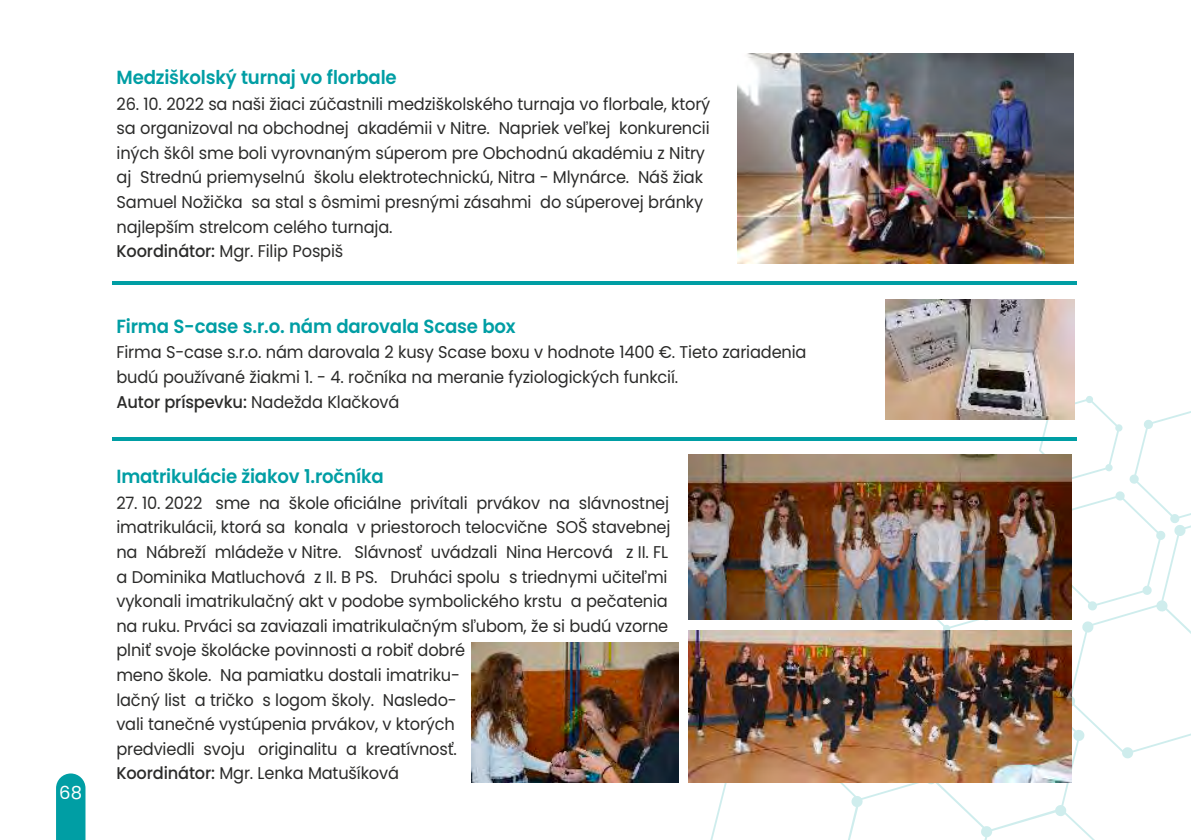
<style>
.page{position:relative;width:1191px;height:840px;background:#fff}
.page>*{position:absolute;margin:0;border:0;box-sizing:border-box;transform-origin:0 0}
.t1{font:600 19px "Poppins";letter-spacing:-.01em;color:#009ea4;scale:.95 1}
.t2{font:18px "Poppins";color:#fff}
.t3{font:17px/24.6px "Poppins";letter-spacing:-.01em;color:#2b2b2a;scale:.95 1}
.s1{font-weight:500}
</style>
<div class="page">
<svg style="left:709px;top:395px;width:482px;height:444px"></svg>
<svg style="left:56px;top:773px;width:29px;height:66px;background:#0ea3a8"></svg>
<hr style="left:112px;top:281px;width:964px;height:3px;background:#009ea4">
<hr style="left:112px;top:437px;width:964px;height:3px;background:#009ea4">
<img style="left:737px;top:53px;width:336px;height:210px">
<img style="left:885px;top:299px;width:189px;height:120px">
<img style="left:472px;top:642px;width:206px;height:140px">
<img style="left:688px;top:629px;width:383px;height:153px">
<img style="left:688px;top:454px;width:383px;height:165px">
<p class="t2" style="left:59px;top:779px;width:24px">68</p>
<p class="t1" style="left:117px;top:64px;width:296px">Medziškolský turnaj vo florbale</p>
<p class="t3" style="left:116px;top:91px;width:626px">26. 10. 2022 sa naši žiaci zúčastnili medziškolského turnaja vo florbale, ktorý sa organizoval na obchodnej akadémii v Nitre. Napriek veľkej konkurencii iných škôl sme boli vyrovnaným súperom pre Obchodnú akadémiu z Nitry aj Strednú priemyselnú školu elektrotechnickú, Nitra - Mlynárce. Náš žiak Samuel Nožička sa stal s ôsmimi presnými zásahmi do súperovej bránky najlepším strelcom celého turnaja.<br><span class="s1">Koordinátor:</span> Mgr. Filip Pospiš</p>
<p class="t1" style="left:116px;top:312px;width:422px">Firma S-case s.r.o. nám darovala Scase box</p>
<p class="t3" style="left:116px;top:340px;width:728px">Firma S-case s.r.o. nám darovala 2 kusy Scase boxu v hodnote 1400 €. Tieto zariadenia budú používané žiakmi 1. - 4. ročníka na meranie fyziologických funkcií.<br><span class="s1">Autor príspevku:</span> Nadežda Klačková</p>
<p class="t1" style="left:116px;top:463px;width:283px">Imatrikulácie žiakov 1.ročníka</p>
<p class="t3" style="left:116px;top:490px;width:585px">27. 10. 2022 sme na škole oficiálne privítali prvákov na slávnostnej imatrikulácii, ktorá sa konala v priestoroch telocvične SOŠ stavebnej na Nábreží mládeže v Nitre. Slávnosť uvádzali Nina Hercová z II. FL a Dominika Matluchová z II. B PS. Druháci spolu s triednymi učiteľmi vykonali imatrikulačný akt v podobe symbolického krstu a pečatenia na ruku. Prváci sa zaviazali imatrikulačným sľubom, že si budú vzorne plniť svoje školácke povinnosti a robiť dobré<br>meno škole. Na pamiatku dostali imatriku-<br>lačný list a tričko s logom školy. Nasledo-<br>vali tanečné vystúpenia prvákov, v ktorých<br>predviedli svoju originalitu a kreatívnosť.<br><span class="s1">Koordinátor:</span> Mgr. Lenka Matušíková</p>
</div>
